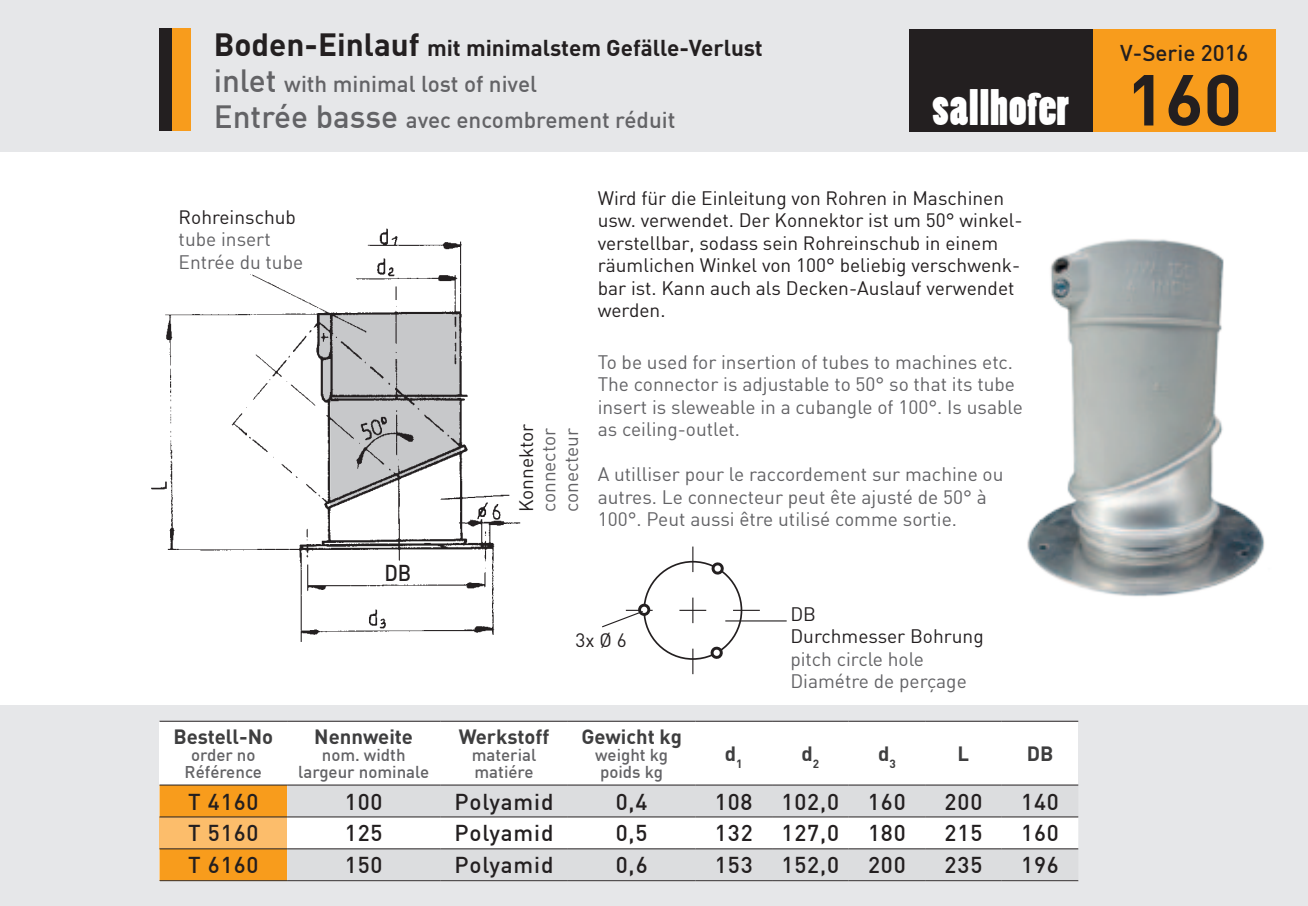
<style>
.page{position:relative;width:1308px;height:906px;background:#fff}
.page>*{position:absolute;margin:0;border:0;box-sizing:border-box;transform-origin:0 0}
.t1{font:47.02px "Poplar Std";letter-spacing:.02em;color:#fff}
.t2{font:500 22.5px "DIN";letter-spacing:.04em;color:#231f20}
.t3{font:500 22.5px/36px "DIN";color:#636366}
.t4{font:500 22.5px "DIN";letter-spacing:.04em;color:#231f20;scale:.9 1}
.t5{font:500 22.28px "DIN";color:#231f20}
.t6{font:700 20.25px "DIN";color:#3e3e3f}
.t7{font:19.12px/22.5px "DIN";color:#636366}
.t8{font:19.12px/22.5px "DIN";color:#231f20}
.t9{font:500 16.88px/16.9px "DIN";color:#636366;text-align:center}
.s1{font-weight:700;font-size:31.5px;color:#231f20}
.s2{font-weight:700;color:#231f20}
.s3{font-size:31.5px}
.s4{font-size:42.3px}
.s5{font-family:"DIN";font-weight:700;font-size:70.88px;color:#231f20}
</style>
<div class="page">
<hr style="left:725px;top:620px;width:61px;height:1px;background:#231f20">
<svg style="left:602px;top:546px;width:158px;height:128px"></svg>
<div style="left:0;top:0;width:1307px;height:152px;background:#e6e7e9"></div>
<div style="left:0;top:705px;width:1307px;height:201px;background:#e6e7e9"></div>
<div style="left:1092px;top:29px;width:184px;height:102px;background:#f89c1c"></div>
<div style="left:159px;top:721px;width:919px;height:160px;background:#fff"></div>
<svg style="left:159px;top:785px;width:919px;height:95px"></svg>
<hr style="left:287px;top:784px;width:153px;height:1px;background:#231f20">
<hr style="left:440px;top:784px;width:128px;height:1px;background:#231f20">
<hr style="left:568px;top:784px;width:127px;height:1px;background:#231f20">
<hr style="left:695px;top:784px;width:77px;height:1px;background:#231f20">
<hr style="left:772px;top:784px;width:76px;height:1px;background:#231f20">
<hr style="left:848px;top:784px;width:77px;height:1px;background:#231f20">
<hr style="left:925px;top:784px;width:76px;height:1px;background:#231f20">
<hr style="left:1001px;top:784px;width:77px;height:1px;background:#231f20">
<hr style="left:287px;top:816px;width:153px;height:1px;background:#231f20">
<hr style="left:440px;top:816px;width:128px;height:1px;background:#231f20">
<hr style="left:568px;top:816px;width:127px;height:1px;background:#231f20">
<hr style="left:695px;top:816px;width:77px;height:1px;background:#231f20">
<hr style="left:772px;top:816px;width:76px;height:1px;background:#231f20">
<hr style="left:848px;top:816px;width:77px;height:1px;background:#231f20">
<hr style="left:925px;top:816px;width:76px;height:1px;background:#231f20">
<hr style="left:1001px;top:816px;width:77px;height:1px;background:#231f20">
<hr style="left:287px;top:848px;width:153px;height:1px;background:#231f20">
<hr style="left:440px;top:848px;width:128px;height:1px;background:#231f20">
<hr style="left:568px;top:848px;width:127px;height:1px;background:#231f20">
<hr style="left:695px;top:848px;width:77px;height:1px;background:#231f20">
<hr style="left:772px;top:848px;width:76px;height:1px;background:#231f20">
<hr style="left:848px;top:848px;width:77px;height:1px;background:#231f20">
<hr style="left:925px;top:848px;width:76px;height:1px;background:#231f20">
<hr style="left:1001px;top:848px;width:77px;height:1px;background:#231f20">
<hr style="left:287px;top:880px;width:153px;height:1px;background:#231f20">
<hr style="left:440px;top:880px;width:128px;height:1px;background:#231f20">
<hr style="left:568px;top:880px;width:127px;height:1px;background:#231f20">
<hr style="left:695px;top:880px;width:77px;height:1px;background:#231f20">
<hr style="left:772px;top:880px;width:76px;height:1px;background:#231f20">
<hr style="left:848px;top:880px;width:77px;height:1px;background:#231f20">
<hr style="left:925px;top:880px;width:76px;height:1px;background:#231f20">
<hr style="left:1001px;top:880px;width:77px;height:1px;background:#231f20">
<hr style="left:159px;top:721px;width:128px;height:1px;background:#231f20">
<hr style="left:287px;top:721px;width:153px;height:1px;background:#231f20">
<hr style="left:440px;top:721px;width:128px;height:1px;background:#231f20">
<hr style="left:568px;top:721px;width:127px;height:1px;background:#231f20">
<hr style="left:695px;top:721px;width:77px;height:1px;background:#231f20">
<hr style="left:772px;top:721px;width:76px;height:1px;background:#231f20">
<hr style="left:848px;top:721px;width:77px;height:1px;background:#231f20">
<hr style="left:925px;top:721px;width:76px;height:1px;background:#231f20">
<hr style="left:1001px;top:721px;width:77px;height:1px;background:#231f20">
<hr style="left:159px;top:784px;width:128px;height:1px;background:#231f20">
<hr style="left:159px;top:848px;width:128px;height:1px;background:#231f20">
<hr style="left:159px;top:880px;width:128px;height:1px;background:#231f20">
<hr style="left:159px;top:816px;width:128px;height:1px;background:#231f20">
<div style="left:909px;top:29px;width:183px;height:102px;background:#231f20"></div>
<div style="left:159px;top:29px;width:32px;height:102px;background:#f89c1c"></div>
<div style="left:159px;top:29px;width:13px;height:102px;background:#231f20"></div>
<img style="left:1027px;top:239px;width:238px;height:358px">
<img style="left:151px;top:228px;width:370px;height:414px">
<p class="t3" style="left:214px;top:29px;width:550px"><span class="s1">Boden-Einlauf</span> <span class="s2">mit minimalstem Gefälle-Verlust </span><span class="s3">inlet</span> with minimal lost of nivel<br><span class="s3">Entrée basse</span> avec encombrement réduit</p>
<p class="t5" style="left:1120px;top:39px;width:130px">V-Serie 2016</p>
<h1 class="t1" style="left:932px;top:82px;width:311px">sallho<span class="s4">f</span>er <span class="s5">160</span></h1>
<p class="t8" style="left:179px;top:205px;width:119px">Rohreinschub</p>
<p class="t7" style="left:179px;top:228px;width:126px">tube insert<br>Entrée du tube</p>
<p class="t4" style="left:384px;top:558px;width:31px">DB</p>
<p class="t6" style="left:173px;top:723px;width:101px">Bestell-No</p>
<p class="t9" style="left:185px;top:745px;width:79px">order no<br>Référence</p>
<p class="t6" style="left:314px;top:723px;width:100px">Nennweite</p>
<p class="t9" style="left:298px;top:745px;width:132px">nom. width largeur nominale</p>
<p class="t8" style="left:514px;top:512px;width:90px;rotate:-90deg">Konnektor</p>
<p class="t7" style="left:537px;top:512px;width:86px;rotate:-90deg">connector conecteur</p>
<p class="t8" style="left:597px;top:186px;width:426px">Wird für die Einleitung von Rohren in Maschinen usw. verwendet. Der Konnektor ist um 50° winkel&shy;verstellbar, sodass sein Rohreinschub in einem räumlichen Winkel von 100° beliebig verschwenk&shy;bar ist. Kann auch als Decken-Auslauf verwendet werden.</p>
<p class="t7" style="left:597px;top:350px;width:426px">To be used for insertion of tubes to machines etc.<br>The connector is adjustable to 50° so that its tube insert is sleweable in a cubangle of 100°. Is usable as ceiling-outlet.</p>
<p class="t7" style="left:597px;top:462px;width:407px">A utilliser pour le raccordement sur machine ou autres. Le connecteur peut ête ajusté de 50° à<br>100°. Peut aussi être utilisé comme sortie.</p>
<p class="t6" style="left:459px;top:723px;width:92px">Werkstoff</p>
<p class="t9" style="left:472px;top:745px;width:66px;text-align:left">material matiére</p>
<p class="t8" style="left:575px;top:629px;width:53px">3x Ø 6</p>
<p class="t8" style="left:790px;top:602px;width:195px">DB<br>Durchmesser Bohrung</p>
<p class="t7" style="left:790px;top:647px;width:178px">pitch circle hole<br>Diamétre de perçage</p>
<p class="t6" style="left:581px;top:723px;width:102px">Gewicht kg</p>
<p class="t9" style="left:595px;top:745px;width:74px;text-align:left">weight kg poids kg</p>
<p class="t6" style="left:725px;top:740px;width:19px">d<sub>1</sub></p>
<p class="t6" style="left:801px;top:740px;width:19px">d<sub>2</sub></p>
<p class="t6" style="left:878px;top:740px;width:19px">d<sub>3</sub></p>
<p class="t6" style="left:957px;top:740px;width:13px">L</p>
<p class="t6" style="left:1026px;top:740px;width:28px">DB</p>
<p class="t2" style="left:188px;top:787px;width:72px">T 4160</p>
<p class="t2" style="left:345px;top:787px;width:39px">100</p>
<p class="t2" style="left:454px;top:787px;width:100px">Polyamid</p>
<p class="t2" style="left:615px;top:787px;width:33px">0,4</p>
<p class="t2" style="left:715px;top:787px;width:39px">108</p>
<p class="t2" style="left:781px;top:787px;width:59px">102,0</p>
<p class="t2" style="left:868px;top:787px;width:39px">160</p>
<p class="t2" style="left:944px;top:787px;width:39px">200</p>
<p class="t2" style="left:1021px;top:787px;width:39px">140</p>
<p class="t2" style="left:188px;top:819px;width:72px">T 5160</p>
<p class="t2" style="left:345px;top:819px;width:39px">125</p>
<p class="t2" style="left:454px;top:819px;width:100px">Polyamid</p>
<p class="t2" style="left:615px;top:819px;width:33px">0,5</p>
<p class="t2" style="left:715px;top:819px;width:39px">132</p>
<p class="t2" style="left:781px;top:819px;width:59px">127,0</p>
<p class="t2" style="left:868px;top:819px;width:39px">180</p>
<p class="t2" style="left:944px;top:819px;width:39px">215</p>
<p class="t2" style="left:1021px;top:819px;width:39px">160</p>
<p class="t2" style="left:188px;top:851px;width:72px">T 6160</p>
<p class="t2" style="left:345px;top:851px;width:39px">150</p>
<p class="t2" style="left:454px;top:851px;width:100px">Polyamid</p>
<p class="t2" style="left:616px;top:851px;width:33px">0,6</p>
<p class="t2" style="left:715px;top:851px;width:39px">153</p>
<p class="t2" style="left:781px;top:851px;width:59px">152,0</p>
<p class="t2" style="left:868px;top:851px;width:39px">200</p>
<p class="t2" style="left:944px;top:851px;width:39px">235</p>
<p class="t2" style="left:1021px;top:851px;width:39px">196</p>
</div>
